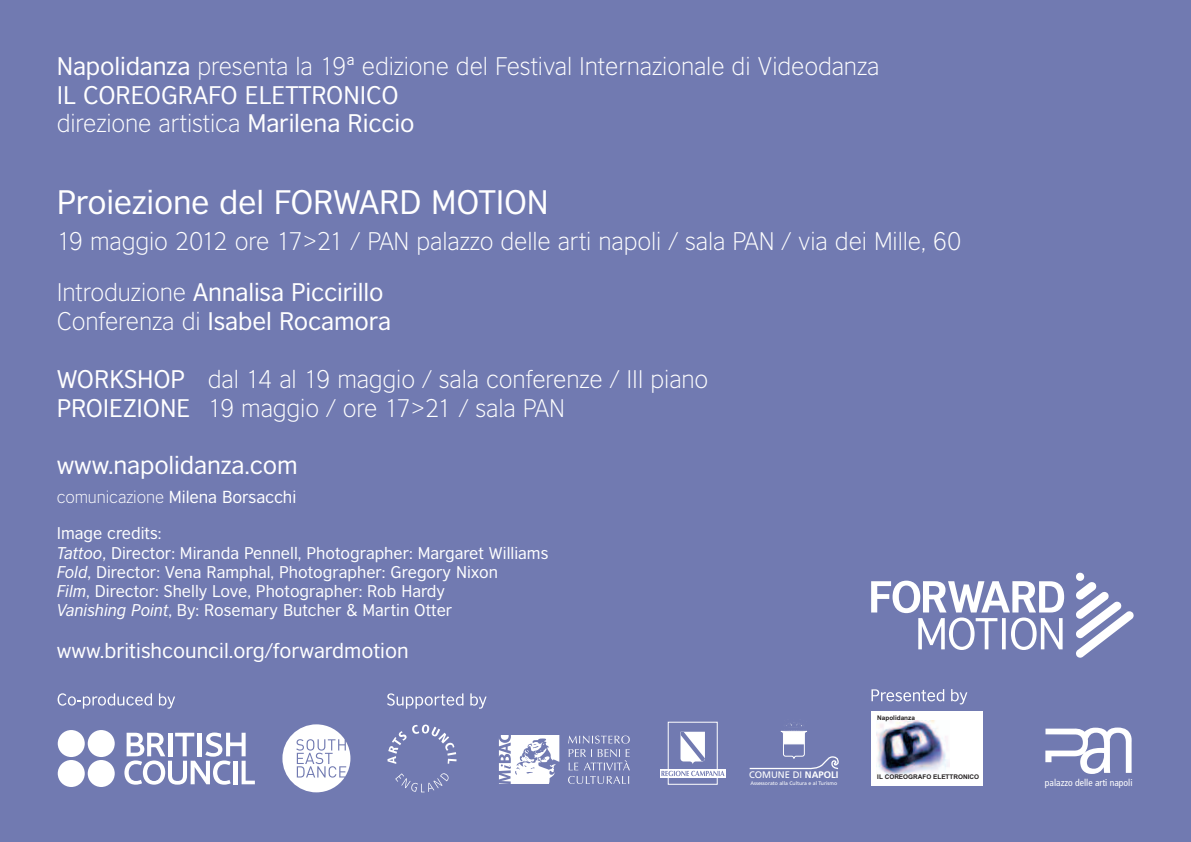
<style>
.page{position:relative;width:1191px;height:842px;background:#717ab1}
.page>*{position:absolute;margin:0;border:0;box-sizing:border-box;transform-origin:0 0}
.t1{font:32px "British Council Sans";letter-spacing:-.005em;color:#fff}
.t2{font:300 24px/28.8px "British Council Sans";letter-spacing:-.005em;color:#fff}
.t3{font:24px "British Council Sans";letter-spacing:-.005em;color:#fff}
.t4{font:20px "British Council Sans";color:#fff}
.t5{font:16.4px "British Council Sans";letter-spacing:-.005em;color:#fff}
.t6{font:16px/19.2px "British Council Sans";color:#fff}
.t7{font:condensed 9.6px "Frutiger";color:#fff}
.t8{font:9.4px "Frutiger";color:#fff}
.t9{font:700 6.4px "M Arial";color:#231f20}
.t10{font:5.2px "Frutiger";color:#fff}
.s1{font-weight:400}
.s2{font-weight:300}
.s3{font-style:italic}
.s4{font-weight:700}
</style>
<div class="page">
<svg style="left:871px;top:573px;width:262px;height:85px"></svg>
<svg style="left:871px;top:689px;width:73px;height:12px"></svg>
<svg style="left:951px;top:689px;width:16px;height:15px"></svg>
<div style="left:871px;top:711px;width:111px;height:74px;background:#fff"></div>
<img style="left:877px;top:721px;width:72px;height:56px">
<svg style="left:1045px;top:727px;width:87px;height:47px"></svg>
<svg style="left:124px;top:732px;width:131px;height:53px"></svg>
<div style="left:88px;top:730px;width:27px;height:27px;background:#fff;border-radius:50%"></div>
<div style="left:58px;top:730px;width:27px;height:27px;background:#fff;border-radius:50%"></div>
<div style="left:88px;top:760px;width:27px;height:27px;background:#fff;border-radius:50%"></div>
<div style="left:58px;top:760px;width:27px;height:27px;background:#fff;border-radius:50%"></div>
<svg style="left:282px;top:724px;width:68px;height:68px"></svg>
<svg style="left:58px;top:693px;width:94px;height:16px"></svg>
<svg style="left:159px;top:693px;width:16px;height:16px"></svg>
<svg style="left:387px;top:693px;width:76px;height:16px"></svg>
<svg style="left:470px;top:693px;width:16px;height:16px"></svg>
<svg style="left:387px;top:724px;width:69px;height:40px"></svg>
<svg style="left:395px;top:773px;width:54px;height:19px"></svg>
<div style="left:668px;top:722px;width:49px;height:62px;border:1px solid #fff"></div>
<div style="left:660px;top:769px;width:65px;height:9px;background:#fff"></div>
<svg style="left:661px;top:771px;width:63px;height:5px"></svg>
<svg style="left:680px;top:732px;width:25px;height:32px"></svg>
<svg style="left:499px;top:735px;width:60px;height:49px"></svg>
<svg style="left:568px;top:736px;width:62px;height:7px"></svg>
<svg style="left:568px;top:749px;width:62px;height:21px"></svg>
<svg style="left:568px;top:776px;width:61px;height:8px"></svg>
<svg style="left:749px;top:723px;width:89px;height:47px"></svg>
<p class="t2" style="left:57px;top:54px;width:824px"><span class="s1">Napolidanza</span> presenta la 19ª edizione del Festival Internazionale di Videodanza<br><span class="s1">IL COREOGRAFO ELETTRONICO<br></span>direzione artistica <span class="s1">Marilena Riccio</span></p>
<h1 class="t1" style="left:57px;top:190px;width:494px">Proiezione del FORWARD MOTION</h1>
<p class="t2" style="left:57px;top:217px;width:906px;line-height:51.8px">19 maggio 2012 ore 17&gt;21 / PAN palazzo delle arti napoli / sala PAN / via dei Mille, 60<br>Introduzione <span class="s1">Annalisa Piccirillo</span></p>
<p class="t3" style="left:57px;top:312px;width:336px"><span class="s2">Conferenza di</span> Isabel Rocamora</p>
<p class="t2" style="left:57px;top:367px;width:653px"><span class="s1">WORKSHOP</span> dal 14 al 19 maggio / sala conferenze / III piano<br><span class="s1">PROIEZIONE</span> 19 maggio / ore 17&gt;21 / sala PAN</p>
<p class="t3" style="left:57px;top:456px;width:242px">www.napolidanza.com</p>
<p class="t5" style="left:57px;top:491px;width:241px"><span class="s2">comunicazione</span> Milena Borsacchi</p>
<p class="t6" style="left:57px;top:525px;width:493px">Image credits:<br><span class="s3">Tattoo</span>, Director: Miranda Pennell, Photographer: Margaret Williams <span class="s3">Fold</span>, Director: Vena Ramphal, Photographer: Gregory Nixon<br><span class="s3">Film</span>, Director: Shelly Love, Photographer: Rob Hardy<br><span class="s3">Vanishing Point</span>, By: Rosemary Butcher &amp; Martin Otter</p>
<p class="t4" style="left:57px;top:643px;width:353px">www.britishcouncil.org/forwardmotion</p>
<p class="t9" style="left:877px;top:715px;width:39px">Napo danza</p>
<p class="t8" style="left:749px;top:771px;width:91px">COMUNE DI <span class="s4">NAPOLI</span></p>
<p class="t9" style="left:879px;top:775px;width:101px">L COREOGRAFO ELETTRON CO</p>
<p class="t10" style="left:750px;top:781px;width:88px">Assessorato a a Cu tura e a Tur smo</p>
<p class="t7" style="left:1045px;top:779px;width:89px">pa azzo de e arti napo i</p>
</div>
